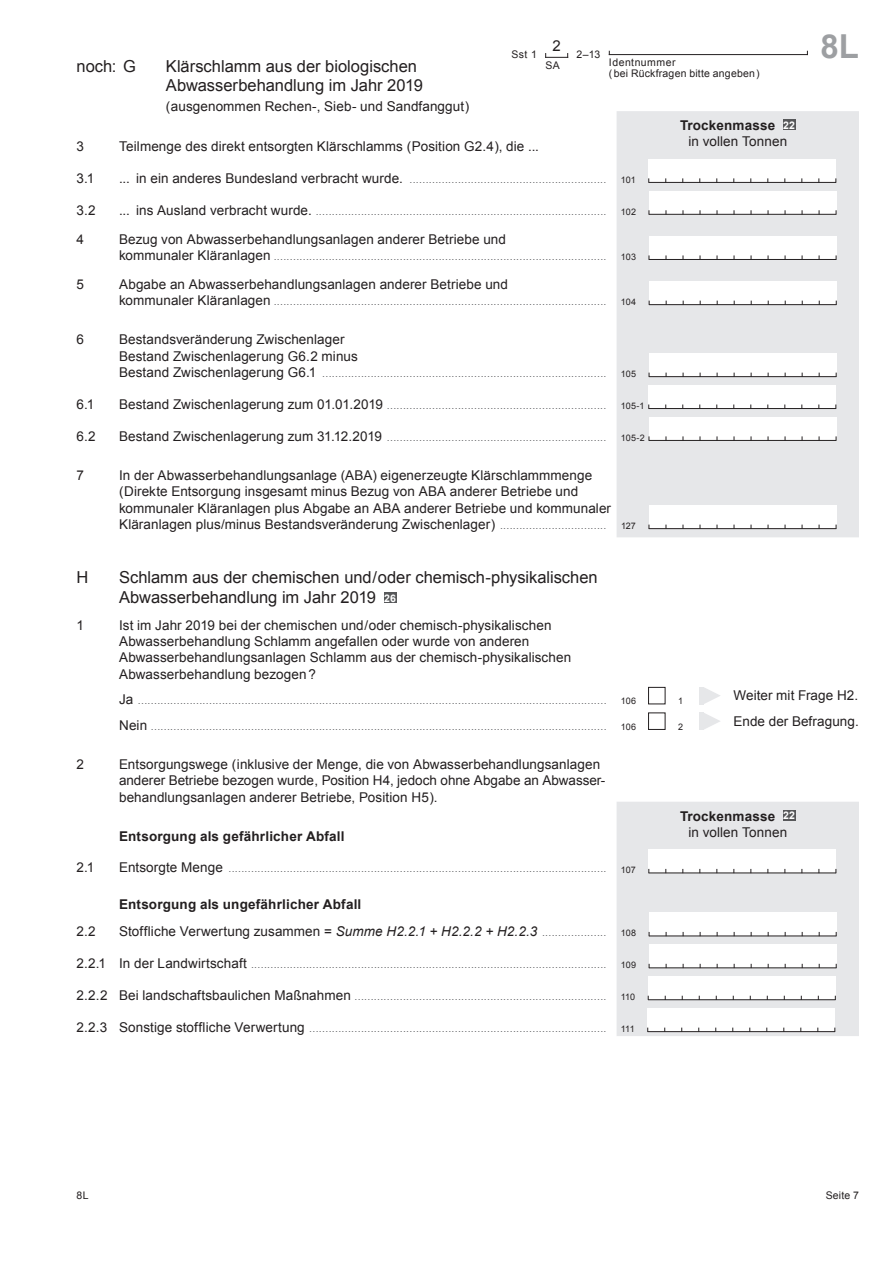
<style>
.page{position:relative;width:893px;height:1263px;background:#fff}
.page>*{position:absolute;margin:0;border:0;box-sizing:border-box;transform-origin:0 0}
.t1{font:700 33px "Arial";color:#9d9fa2}
.t2{font:16.5px/19.8px "Arial";color:#231f20}
.t3{font:13.5px/16.2px "Arial";letter-spacing:.005em;color:#231f20}
.t4{font:700 13.5px "Arial";letter-spacing:.01em;color:#231f20}
.t5{font:10.5px "Arial";color:#6c6d70}
.t6{font:10.5px/11.9px "Arial";letter-spacing:.02em;color:#231f20;text-align:right}
.t7{font:9px "Arial";letter-spacing:-.005em;color:#231f20}
.s1{font-weight:700}
.s2{font-weight:700;font-size:10.5px;color:#fff}
.s3{font-size:13.5px;color:#231f20}
.s4{font-size:10.5px;color:#6c6d70}
.s5{font-style:italic}
</style>
<div class="page">
<svg style="left:617px;top:111px;width:242px;height:925px;fill:#e6e7e9"></svg>
<svg style="left:545px;top:54px;width:23px;height:4px"></svg>
<hr style="left:609px;top:54px;width:198px;height:1px;background:#231f20">
<div style="left:783px;top:120px;width:12px;height:10px;background:#57585a"></div>
<div style="left:649px;top:159px;width:187px;height:24px;background:#fff"></div>
<hr style="left:648px;top:182px;width:188px;height:1px;background:#231f20">
<div style="left:649px;top:191px;width:187px;height:24px;background:#fff"></div>
<hr style="left:649px;top:214px;width:187px;height:1px;background:#231f20">
<div style="left:649px;top:236px;width:187px;height:24px;background:#fff"></div>
<hr style="left:649px;top:259px;width:187px;height:1px;background:#231f20">
<div style="left:649px;top:281px;width:187px;height:24px;background:#fff"></div>
<hr style="left:649px;top:304px;width:187px;height:1px;background:#231f20">
<div style="left:649px;top:353px;width:187px;height:24px;background:#fff"></div>
<hr style="left:649px;top:376px;width:187px;height:1px;background:#231f20">
<div style="left:649px;top:385px;width:187px;height:24px;background:#fff"></div>
<hr style="left:648px;top:408px;width:188px;height:1px;background:#231f20">
<div style="left:649px;top:417px;width:187px;height:24px;background:#fff"></div>
<hr style="left:649px;top:440px;width:187px;height:1px;background:#231f20">
<div style="left:649px;top:505px;width:187px;height:24px;background:#fff"></div>
<hr style="left:649px;top:528px;width:187px;height:1px;background:#231f20">
<div style="left:384px;top:592px;width:12px;height:11px;background:#57585a"></div>
<div style="left:648px;top:687px;width:17px;height:17px;background:#fff"></div>
<div style="left:648px;top:687px;width:17px;height:17px;border:1px solid #231f20"></div>
<svg style="left:704px;top:687px;width:17px;height:17px"></svg>
<div style="left:699px;top:687px;width:5px;height:17px;background:#e6e7e9"></div>
<div style="left:648px;top:713px;width:17px;height:16px;background:#fff"></div>
<div style="left:648px;top:713px;width:17px;height:17px;border:1px solid #231f20"></div>
<svg style="left:704px;top:713px;width:17px;height:17px"></svg>
<div style="left:699px;top:713px;width:5px;height:17px;background:#e6e7e9"></div>
<div style="left:783px;top:810px;width:12px;height:11px;background:#57585a"></div>
<div style="left:649px;top:850px;width:187px;height:23px;background:#fff"></div>
<hr style="left:649px;top:873px;width:187px;height:1px;background:#231f20">
<div style="left:649px;top:913px;width:187px;height:23px;background:#fff"></div>
<hr style="left:649px;top:936px;width:187px;height:1px;background:#231f20">
<div style="left:649px;top:945px;width:187px;height:23px;background:#fff"></div>
<hr style="left:649px;top:967px;width:187px;height:1px;background:#231f20">
<div style="left:648px;top:976px;width:187px;height:24px;background:#fff"></div>
<hr style="left:648px;top:999px;width:187px;height:1px;background:#231f20">
<div style="left:648px;top:1008px;width:187px;height:24px;background:#fff"></div>
<hr style="left:647px;top:1031px;width:188px;height:1px;background:#231f20">
<h2 class="t2" style="left:77px;top:56px;width:61px">noch: G</h2>
<h2 class="t2" style="left:166px;top:56px;width:258px">Klärschlamm aus der biologischen<br>Abwasserbehandlung im Jahr 2019</h2>
<p class="t3" style="left:166px;top:98px;width:305px">(ausgenommen Rechen-, Sieb- und Sandfanggut)</p>
<p class="t6" style="left:511px;top:48px;width:51px">Sst 1 <sup>2<br></sup>SA</p>
<p class="t6" style="left:576px;top:48px;width:25px">2–13</p>
<p class="t3" style="left:77px;top:138px;width:9px">3</p>
<p class="t3" style="left:119px;top:138px;width:421px">Teilmenge des direkt entsorgten Klärschlamms (Position G2.4), die ...</p>
<p class="t6" style="left:609px;top:58px;width:152px;line-height:10.5px;text-align:left">Identnummer<br>(bei Rückfragen bitte angeben)</p>
<p class="t3" style="left:680px;top:118px;width:117px;text-align:center"><span class="s1">Trockenmasse</span> <span class="s2">22 </span>in vollen Tonnen</p>
<p class="t3" style="left:77px;top:170px;width:19px">3.1</p>
<p class="t5" style="left:119px;top:172px;width:489px"><span class="s3">... in ein anderes Bundesland verbracht wurde.</span> .............................................................</p>
<p class="t7" style="left:621px;top:174px;width:16px">101</p>
<p class="t3" style="left:77px;top:202px;width:21px">3.2</p>
<p class="t5" style="left:119px;top:204px;width:489px"><span class="s3">... ins Ausland verbracht wurde.</span> ..........................................................................................</p>
<p class="t7" style="left:621px;top:205px;width:17px">102</p>
<p class="t3" style="left:77px;top:231px;width:9px">4</p>
<p class="t3" style="left:119px;top:231px;width:388px">Bezug von Abwasserbehandlungsanlagen anderer Betriebe und</p>
<p class="t5" style="left:119px;top:249px;width:489px"><span class="s3">kommunaler Kläranlagen</span> .......................................................................................................</p>
<p class="t7" style="left:621px;top:251px;width:17px">103</p>
<p class="t3" style="left:77px;top:276px;width:9px">5</p>
<p class="t3" style="left:119px;top:276px;width:390px">Abgabe an Abwasserbehandlungsanlagen anderer Betriebe und</p>
<p class="t5" style="left:119px;top:294px;width:489px"><span class="s3">kommunaler Kläranlagen</span> .......................................................................................................</p>
<p class="t7" style="left:621px;top:296px;width:17px">104</p>
<p class="t3" style="left:77px;top:332px;width:9px">6</p>
<p class="t3" style="left:119px;top:332px;width:240px">Bestandsveränderung Zwischenlager<br>Bestand Zwischenlagerung G6.2 minus</p>
<p class="t5" style="left:119px;top:366px;width:489px"><span class="s3">Bestand Zwischenlagerung G6.1</span> ........................................................................................</p>
<p class="t7" style="left:621px;top:368px;width:17px">105</p>
<p class="t3" style="left:77px;top:396px;width:19px">6.1</p>
<p class="t5" style="left:119px;top:398px;width:489px"><span class="s3">Bestand Zwischenlagerung zum 01.01.2019</span> ....................................................................</p>
<p class="t7" style="left:621px;top:400px;width:25px">105-1</p>
<p class="t3" style="left:77px;top:428px;width:21px">6.2</p>
<p class="t5" style="left:119px;top:430px;width:489px"><span class="s3">Bestand Zwischenlagerung zum 31.12.2019</span> ....................................................................</p>
<p class="t7" style="left:621px;top:432px;width:25px">105-2</p>
<p class="t3" style="left:77px;top:467px;width:9px">7</p>
<p class="t3" style="left:119px;top:467px;width:494px">In der Abwasserbehandlungsanlage (ABA) eigenerzeugte Klärschlammmenge (Direkte Entsorgung insgesamt minus Bezug von ABA anderer Betriebe und kommunaler Kläranlagen plus Abgabe an ABA anderer Betriebe und kommunaler Kläranlagen plus/minus Bestandsveränderung Zwischenlager) <span class="s4">.................................</span></p>
<p class="t7" style="left:621px;top:520px;width:16px">127</p>
<h1 class="t1" style="left:820px;top:25px;width:40px">8L</h1>
<h2 class="t2" style="left:77px;top:568px;width:13px">H</h2>
<h2 class="t2" style="left:119px;top:568px;width:480px">Schlamm aus der chemischen und/oder chemisch-physikalischen<br>Abwasserbehandlung im Jahr 2019 <span class="s2">26</span></h2>
<p class="t3" style="left:77px;top:617px;width:9px">1</p>
<p class="t3" style="left:119px;top:617px;width:454px">Ist im Jahr 2019 bei der chemischen und/oder chemisch-physikalischen Abwasserbehandlung Schlamm angefallen oder wurde von anderen Abwasserbehandlungsanlagen Schlamm aus der chemisch-physikalischen Abwasserbehandlung bezogen?</p>
<p class="t5" style="left:119px;top:694px;width:489px"><span class="s3">Ja</span> .................................................................................................................................................</p>
<p class="t7" style="left:621px;top:695px;width:17px">106</p>
<p class="t7" style="left:678px;top:695px;width:7px">1</p>
<p class="t3" style="left:733px;top:687px;width:126px">Weiter mit Frage H2.</p>
<p class="t5" style="left:119px;top:719px;width:489px"><span class="s3">Nein</span> .............................................................................................................................................</p>
<p class="t7" style="left:621px;top:721px;width:17px">106</p>
<p class="t7" style="left:678px;top:721px;width:7px">2</p>
<p class="t3" style="left:733px;top:713px;width:127px">Ende der Befragung.</p>
<p class="t3" style="left:77px;top:756px;width:9px">2</p>
<p class="t3" style="left:119px;top:756px;width:487px">Entsorgungswege (inklusive der Menge, die von Abwasserbehandlungsanlagen anderer Betriebe bezogen wurde, Position H4, jedoch ohne Abgabe an Abwasser&shy;behandlungsanlagen anderer Betriebe, Position H5).</p>
<p class="t4" style="left:119px;top:828px;width:227px">Entsorgung als gefährlicher Abfall</p>
<p class="t3" style="left:680px;top:808px;width:117px;text-align:center"><span class="s1">Trockenmasse</span> <span class="s2">22 </span>in vollen Tonnen</p>
<p class="t3" style="left:77px;top:859px;width:19px">2.1</p>
<p class="t5" style="left:119px;top:861px;width:489px"><span class="s3">Entsorgte Menge</span> .....................................................................................................................</p>
<p class="t7" style="left:621px;top:864px;width:16px">107</p>
<p class="t4" style="left:119px;top:895px;width:244px">Entsorgung als ungefährlicher Abfall</p>
<p class="t3" style="left:77px;top:923px;width:21px">2.2</p>
<p class="t3" style="left:119px;top:923px;width:489px">Stoffliche Verwertung zusammen = <span class="s5">Summe H2.2.1 + H2.2.2 + H2.2.3</span> <span class="s4">....................</span></p>
<p class="t7" style="left:621px;top:927px;width:17px">108</p>
<p class="t5" style="left:77px;top:957px;width:531px"><span class="s3">2.2.1 In der Landwirtschaft</span> ..............................................................................................................</p>
<p class="t7" style="left:621px;top:959px;width:17px">109</p>
<p class="t5" style="left:77px;top:989px;width:531px"><span class="s3">2.2.2 Bei landschaftsbaulichen Maßnahmen</span> ..............................................................................</p>
<p class="t7" style="left:621px;top:991px;width:16px">110</p>
<p class="t5" style="left:77px;top:1021px;width:531px"><span class="s3">2.2.3 Sonstige stoffliche Verwertung</span> ............................................................................................</p>
<p class="t7" style="left:621px;top:1023px;width:15px">111</p>
<p class="t6" style="left:77px;top:1190px;width:14px">8L</p>
<p class="t6" style="left:826px;top:1190px;width:35px">Seite 7</p>
</div>
